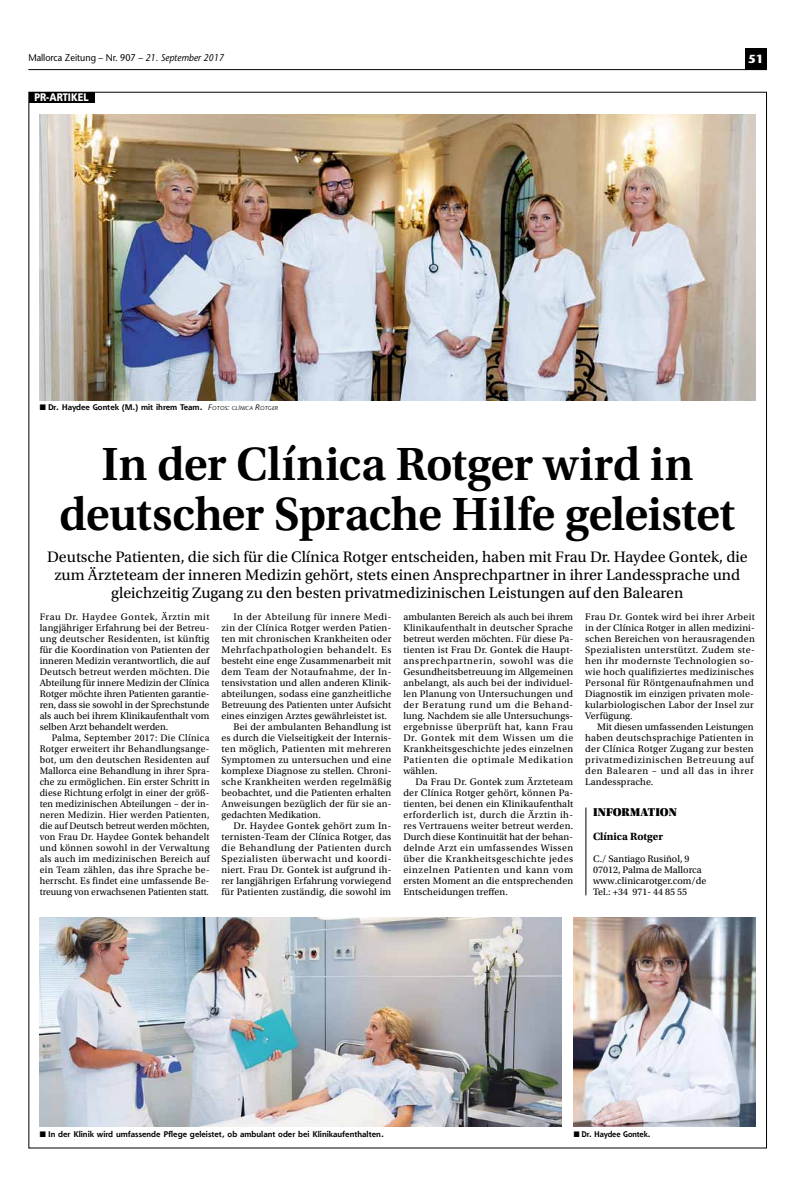
<style>
.page{position:relative;width:795px;height:1191px;background:#fff}
.page>*{position:absolute;margin:0;border:0;box-sizing:border-box;transform-origin:0 0}
.t1{font:600 49px/50px "Utopia Std";letter-spacing:-.015em;color:#000;text-align:center}
.t2{font:16px/18px "Utopia Std";color:#000;text-align:center}
.t3{font:12px "Utopia Std Black Headline";letter-spacing:.005em;color:#000}
.t4{font:700 11.7px "Stone Sans Std";color:#fff}
.t5{font:700 11px "Utopia Std";color:#000}
.t6{font:900 11px "Frutiger LT Std";color:#fff;scale:.85 1}
.t7{font:10px/11px "Utopia Std";letter-spacing:.015em;color:#000;text-align:justify}
.t8{font:10px/11px "Utopia Std";letter-spacing:.015em;color:#000;text-align:justify;scale:.96 1}
.t9{font:10px "Utopia Std";letter-spacing:.055em;color:#000}
.t10{font:10px "Utopia Std";letter-spacing:.04em;color:#000}
.t11{font:10px "Utopia Std";letter-spacing:.035em;color:#000}
.t12{font:10px "Utopia Std";letter-spacing:.045em;color:#000}
.t13{font:10px "Utopia Std";letter-spacing:.05em;color:#000}
.t14{font:500 9.8px "Stone Sans Std";color:#000;scale:.92 1}
.t15{font:700 8px "Shannon";color:#000}
.t16{font:700 8px "Shannon";color:#000;scale:.95 1}
.s1{font-style:italic}
.s2{font-family:"Syntax LT Std";font-weight:400;font-style:italic}
.s3{font-family:"Syntax LT Std";font-weight:400;font-style:italic;font-size:5.6px}
</style>
<div class="page">
<div style="left:745px;top:48px;width:21px;height:22px;background:#000"></div>
<hr style="left:28px;top:69px;width:738px;height:1px;background:#000">
<div style="left:29px;top:92px;width:65px;height:11px;background:#000"></div>
<img style="left:40px;top:114px;width:715px;height:286px">
<img style="left:574px;top:917px;width:181px;height:209px">
<img style="left:40px;top:917px;width:521px;height:209px">
<hr style="left:586px;top:807px;width:1px;height:88px;background:#000">
<p class="t14" style="left:28px;top:52px;width:214px">Mallorca Zeitung – Nr. 907 – <span class="s1">21. September 2017</span></p>
<p class="t4" style="left:748px;top:52px;width:17px">51</p>
<p class="t6" style="left:34px;top:91px;width:65px">PR-ARTIKEL</p>
<p class="t15" style="left:40px;top:402px;width:240px">■ Dr. Haydee Gontek (M.) mit ihrem Team. <span class="s2">F</span><span class="s3">OTOS</span><span class="s2">:</span> <span class="s3">CLÍNICA</span> <span class="s2">R</span><span class="s3">OTGER</span></p>
<h1 class="t1" style="left:59px;top:439px;width:677px">In der Clínica Rotger wird in deutscher Sprache Hilfe geleistet</h1>
<p class="t2" style="left:47px;top:548px;width:702px">Deutsche Patienten, die sich für die Clínica Rotger entscheiden, haben mit Frau Dr. Haydee Gontek, die zum Ärzteteam der inneren Medizin gehört, stets einen Ansprechpartner in ihrer Landessprache und gleichzeitig Zugang zu den besten privatmedizinischen Leistungen auf den Balearen</p>
<p class="t7" style="left:40px;top:612px;width:171px">Frau Dr. Haydee Gontek, Ärztin mit langjähriger Erfahrung bei der Betreu&shy;ung deutscher Residenten, ist künftig für die Koordination von Patienten der inneren Medizin verantwortlich, die auf Deutsch betreut werden möchten. Die Abteilung für innere Medizin der Clínica Rotger möchte ihren Patienten garantie&shy;ren, dass sie sowohl in der Sprechstunde als auch bei ihrem Klinikaufenthalt vom selben Arzt behandelt werden.</p>
<p class="t8" style="left:40px;top:733px;width:178px;text-indent:12px">Palma, September 2017: Die Clínica Rotger erweitert ihr Behandlungsange&shy;bot, um den deutschen Residenten auf Mallorca eine Behandlung in ihrer Spra&shy;che zu ermöglichen. Ein erster Schritt in diese Richtung erfolgt in einer der größ&shy;ten medizinischen Abteilungen – der in&shy;neren Medizin. Hier werden Patienten, die auf Deutsch betreut werden möchten, von Frau Dr. Haydee Gontek behandelt und können sowohl in der Verwaltung als auch im medizinischen Bereich auf ein Team zählen, das ihre Sprache be&shy;herrscht. Es findet eine umfassende Be&shy;treuung von erwachsenen Patienten statt.</p>
<p class="t13" style="left:233px;top:611px;width:159px">In der Abteilung für innere Medi-</p>
<p class="t7" style="left:221px;top:623px;width:171px">zin der Clínica Rotger werden Patien-</p>
<p class="t7" style="left:221px;top:634px;width:171px">ten mit chronischen Krankheiten oder</p>
<p class="t9" style="left:221px;top:644px;width:171px">Mehrfachpathologien behandelt. Es</p>
<p class="t7" style="left:221px;top:656px;width:171px">besteht eine enge Zusammenarbeit mit</p>
<p class="t10" style="left:221px;top:666px;width:171px">dem Team der Notaufnahme, der In-</p>
<p class="t7" style="left:221px;top:678px;width:171px">tensivstation und allen anderen Klinik-</p>
<p class="t7" style="left:221px;top:689px;width:171px">abteilungen, sodass eine ganzheitliche</p>
<p class="t7" style="left:221px;top:700px;width:171px">Betreuung des Patienten unter Aufsicht</p>
<p class="t7" style="left:221px;top:711px;width:167px">eines einzigen Arztes gewährleistet ist.</p>
<p class="t7" style="left:233px;top:722px;width:159px">Bei der ambulanten Behandlung ist</p>
<p class="t7" style="left:221px;top:733px;width:171px">es durch die Vielseitigkeit der Internis-</p>
<p class="t10" style="left:221px;top:743px;width:171px">ten möglich, Patienten mit mehreren</p>
<p class="t7" style="left:221px;top:755px;width:171px">Symptomen zu untersuchen und eine</p>
<p class="t7" style="left:221px;top:766px;width:171px">komplexe Diagnose zu stellen. Chroni-</p>
<p class="t11" style="left:221px;top:776px;width:171px">sche Krankheiten werden regelmäßig</p>
<p class="t7" style="left:221px;top:788px;width:171px">beobachtet, und die Patienten erhalten</p>
<p class="t7" style="left:221px;top:799px;width:171px">Anweisungen bezüglich der für sie an-</p>
<p class="t7" style="left:221px;top:810px;width:101px">gedachten Medikation.</p>
<p class="t11" style="left:233px;top:820px;width:159px">Dr. Haydee Gontek gehört zum In-</p>
<p class="t7" style="left:221px;top:832px;width:171px">ternisten-Team der Clínica Rotger, das</p>
<p class="t12" style="left:221px;top:842px;width:171px">die Behandlung der Patienten durch</p>
<p class="t9" style="left:221px;top:853px;width:171px">Spezialisten überwacht und koordi-</p>
<p class="t7" style="left:221px;top:865px;width:171px">niert. Frau Dr. Gontek ist aufgrund ih-</p>
<p class="t7" style="left:221px;top:876px;width:171px">rer langjährigen Erfahrung vorwiegend</p>
<p class="t7" style="left:221px;top:887px;width:171px">für Patienten zuständig, die sowohl im</p>
<p class="t7" style="left:403px;top:612px;width:171px">ambulanten Bereich als auch bei ihrem Klinikaufenthalt in deutscher Sprache betreut werden möchten. Für diese Pa&shy;tienten ist Frau Dr. Gontek die Haupt&shy;ansprechpartnerin, sowohl was die Gesundheitsbetreuung im Allgemeinen anbelangt, als auch bei der individuel&shy;len Planung von Untersuchungen und der Beratung rund um die Behand&shy;lung. Nachdem sie alle Untersuchungs&shy;ergebnisse überprüft hat, kann Frau Dr. Gontek mit dem Wissen um die Krankheitsgeschichte jedes einzelnen Patienten die optimale Medikation wählen.</p>
<p class="t7" style="left:403px;top:777px;width:171px;text-indent:12px">Da Frau Dr. Gontek zum Ärzteteam der Clínica Rotger gehört, können Pa&shy;tienten, bei denen ein Klinikaufenthalt erforderlich ist, durch die Ärztin ih&shy;res Vertrauens weiter betreut werden.<br>Durch diese Kontinuität hat der behan&shy;delnde Arzt ein umfassendes Wissen über die Krankheitsgeschichte jedes einzelnen Patienten und kann vom ersten Moment an die entsprechenden Entscheidungen treffen.</p>
<p class="t7" style="left:585px;top:612px;width:171px">Frau Dr. Gontek wird bei ihrer Arbeit in der Clínica Rotger in allen medizini&shy;schen Bereichen von herausragenden Spezialisten unterstützt. Zudem ste&shy;hen ihr modernste Technologien so&shy;wie hoch qualifiziertes medizinisches Personal für Röntgenaufnahmen und Diagnostik im einzigen privaten mole&shy;kularbiologischen Labor der Insel zur Verfügung.</p>
<p class="t7" style="left:585px;top:722px;width:170px;text-indent:12px">Mit diesen umfassenden Leistungen haben deutschsprachige Patienten in der Clínica Rotger Zugang zur besten privatmedizinischen Betreuung auf den Balearen – und all das in ihrer Landessprache.</p>
<p class="t3" style="left:593px;top:806px;width:85px">INFORMATION</p>
<p class="t5" style="left:593px;top:830px;width:72px">Clínica Rotger</p>
<p class="t7" style="left:593px;top:854px;width:115px;text-align:left">C./ Santiago Rusiñol, 9<br>07012, Palma de Mallorca www.clinicarotger.com/de<br>Tel.: +34 971- 44 85 55</p>
<p class="t15" style="left:40px;top:1129px;width:346px">■ In der Klinik wird umfassende Pflege geleistet, ob ambulant oder bei Klinikaufenthalten.</p>
<p class="t16" style="left:574px;top:1129px;width:82px">■ Dr. Haydee Gontek.</p>
</div>
